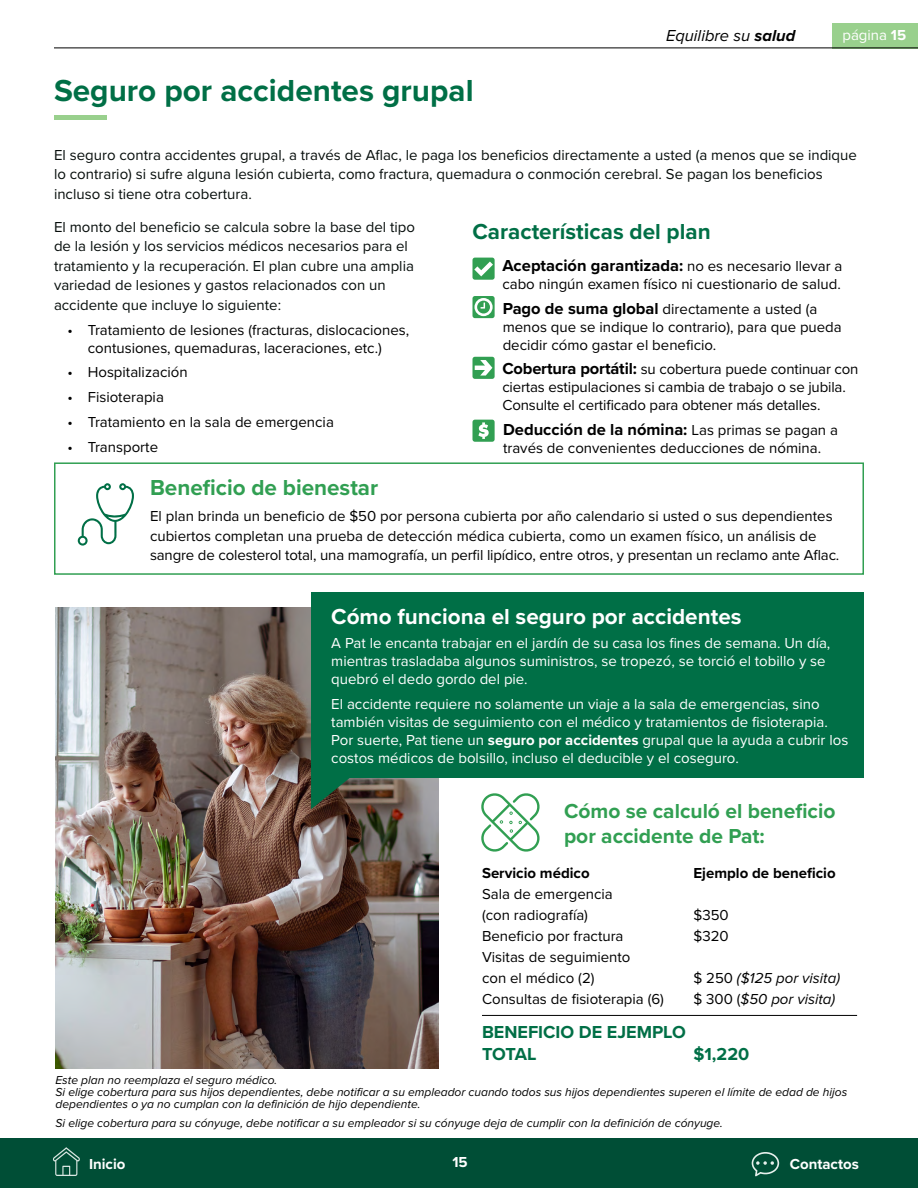
<style>
.page{position:relative;width:918px;height:1188px;background:#fff}
.page>*{position:absolute;margin:0;border:0;box-sizing:border-box;transform-origin:0 0}
.t1{font:700 31.5px "Proxima Nova";color:#006f46}
.t2{font:700 22.5px "Proxima Nova";color:#fff}
.t3{font:700 22.5px "Proxima Nova";color:#006f46}
.t4{font:700 22.5px "Proxima Nova";color:#319f52}
.t5{font:700 21px/25.2px "Proxima Nova";color:#319f52}
.t6{font:700 18px/21.6px "Proxima Nova";color:#006f46}
.t7{font:700 16.5px "Proxima Nova";color:#000}
.t8{font:italic 16.5px "Proxima Nova";color:#000}
.t9{font:15px/18px "Proxima Nova";color:#000}
.t10{font:15px/19.5px "Proxima Nova";color:#060d0b}
.t11{font:15px/18px "Proxima Nova";color:#fff}
.t12{font:italic 15px "Proxima Nova";color:#000}
.t13{font:700 15px "Proxima Nova";color:#000}
.t14{font:700 15px "Proxima Nova";color:#fff}
.t15{font:italic 12px/12px "Proxima Nova";color:#000}
.s1{font-weight:700}
.s2{font-weight:400;font-size:15px}
.s3{font-weight:700;font-size:16.5px}
.s4{font-style:normal}
</style>
<div class="page">
<div style="left:832px;top:23px;width:86px;height:25px;background:#99d08d"></div>
<hr style="left:54px;top:48px;width:864px;height:1px;background:#000">
<div style="left:0;top:1138px;width:918px;height:50px;background:#004e36"></div>
<svg style="left:53px;top:1147px;width:27px;height:29px"></svg>
<svg style="left:752px;top:1152px;width:27px;height:24px"></svg>
<img style="left:56px;top:608px;width:382px;height:460px">
<hr style="left:482px;top:1015px;width:375px;height:1px;background:#000">
<svg style="left:481px;top:793px;width:59px;height:59px"></svg>
<hr style="left:54px;top:116px;width:52px;height:4px;background:#99d08d">
<div style="left:472px;top:258px;width:23px;height:22px;background:#319f52;border-radius:2px"></div>
<svg style="left:474px;top:262px;width:19px;height:14px"></svg>
<div style="left:472px;top:296px;width:23px;height:22px;background:#319f52;border-radius:2px"></div>
<svg style="left:474px;top:298px;width:19px;height:18px"></svg>
<div style="left:472px;top:357px;width:23px;height:22px;background:#319f52;border-radius:2px"></div>
<svg style="left:475px;top:360px;width:17px;height:16px"></svg>
<div style="left:472px;top:420px;width:23px;height:22px;background:#319f52;border-radius:2px"></div>
<svg style="left:478px;top:422px;width:11px;height:17px"></svg>
<div style="left:54px;top:462px;width:810px;height:113px;border:2px solid #319f52"></div>
<svg style="left:78px;top:483px;width:56px;height:63px"></svg>
<svg style="left:311px;top:777px;width:40px;height:32px"></svg>
<div style="left:311px;top:592px;width:553px;height:185px;background:#006f46"></div>
<h1 class="t1" style="left:54px;top:67px;width:421px">Seguro por accidentes grupal</h1>
<p class="t8" style="left:666px;top:28px;width:131px">Equilibre su <span class="s1">salud</span></p>
<p class="t11" style="left:842px;top:25px;width:65px">página <span class="s1">15</span></p>
<p class="t10" style="left:54px;top:144px;width:804px">El seguro contra accidentes grupal, a través de Aflac, le paga los beneficios directamente a usted (a menos que se indique lo contrario) si sufre alguna lesión cubierta, como fractura, quemadura o conmoción cerebral. Se pagan los beneficios incluso si tiene otra cobertura.</p>
<p class="t10" style="left:54px;top:216px;width:363px">El monto del beneficio se calcula sobre la base del tipo de la lesión y los servicios médicos necesarios para el tratamiento y la recuperación. El plan cubre una amplia variedad de lesiones y gastos relacionados con un accidente que incluye lo siguiente:</p>
<p class="t9" style="left:68px;top:320px;width:343px;text-align:center">• Tratamiento de lesiones (fracturas, dislocaciones, contusiones, quemaduras, laceraciones, etc.)</p>
<p class="t9" style="left:68px;top:363px;width:122px">• Hospitalización</p>
<p class="t9" style="left:68px;top:387px;width:98px">• Fisioterapia</p>
<p class="t9" style="left:68px;top:412px;width:268px">• Tratamiento en la sala de emergencia</p>
<p class="t9" style="left:68px;top:437px;width:92px">• Transporte</p>
<h2 class="t3" style="left:472px;top:215px;width:240px">Características del plan</h2>
<p class="t7" style="left:502px;top:253px;width:342px">Aceptación garantizada: <span class="s2">no es necesario llevar a</span></p>
<p class="t9" style="left:502px;top:271px;width:340px;line-height:24.8px">cabo ningún examen físico ni cuestionario de salud.<br><span class="s3">Pago de suma global</span> directamente a usted (a</p>
<p class="t9" style="left:503px;top:317px;width:341px">menos que se indique lo contrario), para que pueda decidir cómo gastar el beneficio.</p>
<p class="t9" style="left:502px;top:360px;width:358px"><span class="s3">Cobertura portátil:</span> su cobertura puede continuar con ciertas estipulaciones si cambia de trabajo o se jubila.<br>Consulte el certificado para obtener más detalles.</p>
<p class="t7" style="left:503px;top:417px;width:336px">Deducción de la nómina: <span class="s2">Las primas se pagan a</span></p>
<p class="t9" style="left:503px;top:438px;width:320px">través de convenientes deducciones de nómina.</p>
<h2 class="t4" style="left:150px;top:471px;width:230px">Beneficio de bienestar</h2>
<p class="t9" style="left:150px;top:506px;width:691px;line-height:19.5px">El plan brinda un beneficio de $50 por persona cubierta por año calendario si usted o sus dependientes cubiertos completan una prueba de detección médica cubierta, como un examen físico, un análisis de sangre de colesterol total, una mamografía, un perfil lipídico, entre otros, y presentan un reclamo ante Aflac.</p>
<h2 class="t2" style="left:331px;top:599px;width:412px">Cómo funciona el seguro por accidentes</h2>
<p class="t11" style="left:331px;top:634px;width:501px">A Pat le encanta trabajar en el jardín de su casa los fines de semana. Un día, mientras trasladaba algunos suministros, se tropezó, se torció el tobillo y se quebró el dedo gordo del pie.</p>
<p class="t11" style="left:331px;top:695px;width:519px">El accidente requiere no solamente un viaje a la sala de emergencias, sino también visitas de seguimiento con el médico y tratamientos de fisioterapia.<br>Por suerte, Pat tiene un <span class="s1">seguro por accidentes</span> grupal que la ayuda a cubrir los costos médicos de bolsillo, incluso el deducible y el coseguro.</p>
<h3 class="t5" style="left:564px;top:798px;width:273px">Cómo se calculó el beneficio por accidente de Pat:</h3>
<p class="t13" style="left:482px;top:861px;width:109px">Servicio médico</p>
<p class="t13" style="left:694px;top:861px;width:144px">Ejemplo de beneficio</p>
<p class="t9" style="left:482px;top:882px;width:132px;line-height:21px">Sala de emergencia (con radiografía)</p>
<p class="t9" style="left:694px;top:905px;width:37px">$350</p>
<p class="t9" style="left:482px;top:926px;width:143px">Beneficio por fractura</p>
<p class="t9" style="left:694px;top:926px;width:37px">$320</p>
<p class="t9" style="left:482px;top:945px;width:150px;line-height:21px">Visitas de seguimiento con el médico (2)</p>
<p class="t12" style="left:694px;top:971px;width:148px"><span class="s4">$ 250</span> ($125 por visita)</p>
<p class="t9" style="left:482px;top:989px;width:184px">Consultas de fisioterapia (6)</p>
<p class="t12" style="left:694px;top:992px;width:143px"><span class="s4">$ 300 (</span>$50 por visita)</p>
<p class="t6" style="left:482px;top:1021px;width:206px">BENEFICIO DE EJEMPLO<br>TOTAL</p>
<p class="t6" style="left:694px;top:1042px;width:57px">$1,220</p>
<p class="t15" style="left:56px;top:1074px;width:793px">Este plan no reemplaza el seguro médico.<br>Si elige cobertura para sus hijos dependientes, debe notificar a su empleador cuando todos sus hijos dependientes superen el límite de edad de hijos dependientes o ya no cumplan con la definición de hijo dependiente.</p>
<p class="t15" style="left:56px;top:1117px;width:669px">Si elige cobertura para su cónyuge, debe notificar a su empleador si su cónyuge deja de cumplir con la definición de cónyuge.</p>
<p class="t14" style="left:89px;top:1153px;width:38px">Inicio</p>
<p class="t14" style="left:452px;top:1151px;width:17px">15</p>
<p class="t14" style="left:790px;top:1153px;width:71px">Contactos</p>
</div>
